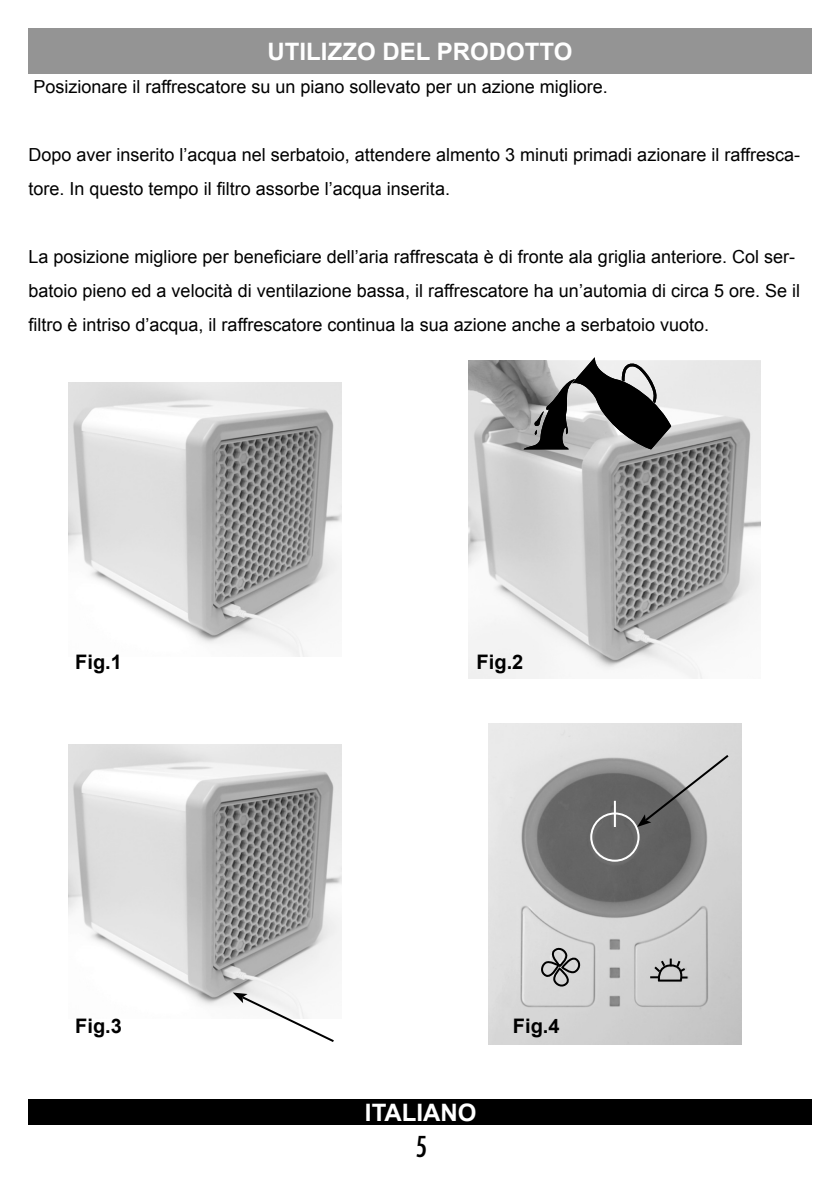
<style>
.page{position:relative;width:840px;height:1191px;background:#fff}
.page>*{position:absolute;margin:0;border:0;box-sizing:border-box;transform-origin:0 0}
.t1{font:500 condensed 28px "Futura";color:#000}
.t2{font:700 24px "Arial";color:#fff}
.t3{font:700 20px "Arial";color:#000}
.t4{font:18px/34px "Arial";color:#000}
</style>
<div class="page">
<div style="left:28px;top:1099px;width:783px;height:25px;background:#000"></div>
<img style="left:488px;top:723px;width:252px;height:321px">
<img style="left:69px;top:744px;width:272px;height:262px">
<img style="left:69px;top:382px;width:272px;height:274px">
<img style="left:468px;top:360px;width:292px;height:319px">
<div style="left:28px;top:28px;width:783px;height:46px;background:#949494"></div>
<svg style="left:232px;top:992px;width:104px;height:50px"></svg>
<svg style="left:636px;top:753px;width:94px;height:74px;background:#a3a3a3"></svg>
<div style="left:590px;top:812px;width:49px;height:49px;border:2px solid #fff;border-radius:50%"></div>
<hr style="left:613px;top:801px;width:2px;height:26px;background:#fff">
<svg style="left:538px;top:946px;width:43px;height:42px;background:#adadad"></svg>
<svg style="left:649px;top:958px;width:38px;height:24px"></svg>
<svg style="left:523px;top:357px;width:147px;height:92px;background:#7d7d7d"></svg>
<p class="t2" style="left:267px;top:36px;width:306px">UTILIZZO DEL PRODOTTO</p>
<p class="t4" style="left:33px;top:70px;width:575px">Posizionare il raffrescatore su un piano sollevato per un azione migliore.</p>
<p class="t4" style="left:28px;top:138px;width:773px">Dopo aver inserito l’acqua nel serbatoio, attendere almento 3 minuti primadi azionare il raffresca&shy;tore. In questo tempo il filtro assorbe l’acqua inserita.</p>
<p class="t4" style="left:28px;top:240px;width:773px">La posizione migliore per beneficiare dell’aria raffrescata è di fronte ala griglia anteriore. Col ser&shy;batoio pieno ed a velocità di ventilazione bassa, il raffrescatore ha un’automia di circa 5 ore. Se il filtro è intriso d’acqua, il raffrescatore continua la sua azione anche a serbatoio vuoto.</p>
<p class="t3" style="left:75px;top:649px;width:48px">Fig.1</p>
<p class="t3" style="left:476px;top:649px;width:48px">Fig.2</p>
<p class="t3" style="left:75px;top:1012px;width:48px">Fig.3</p>
<p class="t3" style="left:512px;top:1012px;width:48px">Fig.4</p>
<h2 class="t2" style="left:365px;top:1096px;width:113px">ITALIANO</h2>
<h1 class="t1" style="left:415px;top:1128px;width:13px">5</h1>
</div>
